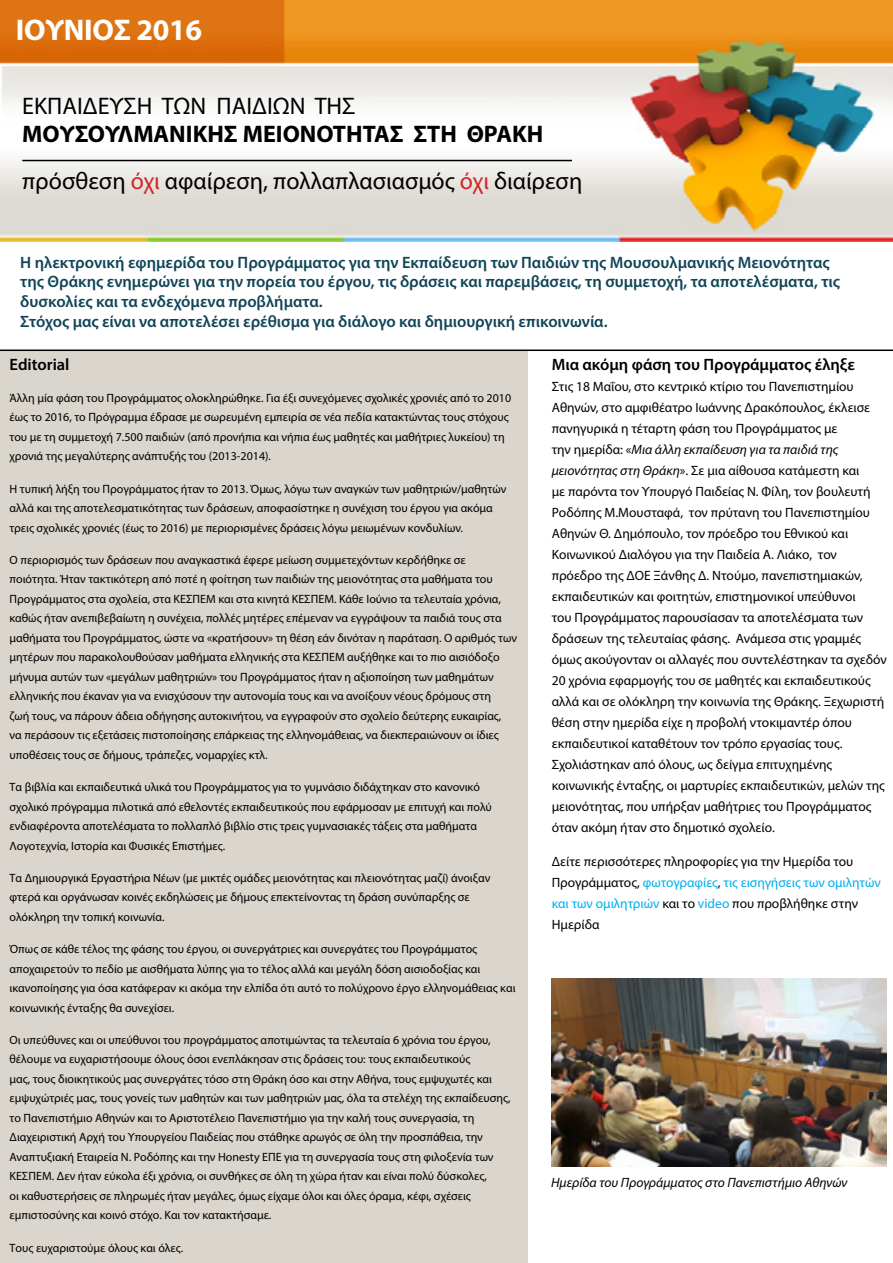
<style>
.page{position:relative;width:893px;height:1263px;background:#fff}
.page>*{position:absolute;margin:0;border:0;box-sizing:border-box;transform-origin:0 0}
.t1{font:700 30px "Myriad Pro";letter-spacing:-.01em;color:#fff}
.t2{font:24px/46.7px "Myriad Pro";color:#000}
.t3{font:600 16.5px/19.8px "Myriad Pro";color:#104557}
.t4{font:600 16.5px "Myriad Pro";color:#000}
.t5{font:13.5px/21px "Myriad Pro";color:#000}
.t6{font:italic 13.5px "Myriad Pro";color:#000}
.t7{font:12px/19.5px "Myriad Pro";color:#000}
.s1{font-weight:700}
.s2{color:#d2232a}
.s3{font-style:italic}
.s4{color:#00aeef}
</style>
<div class="page">
<img style="left:0;top:0;width:893px;height:241px">
<div style="left:0;top:351px;width:527px;height:912px;background:#dad5cd"></div>
<img style="left:551px;top:978px;width:336px;height:189px">
<hr style="left:22px;top:160px;width:550px;height:1px;background:#000">
<hr style="left:0;top:349px;width:893px;height:2px;background:#000">
<h1 class="t1" style="left:16px;top:10px;width:188px">ΙΟΥΝΙΟΣ 2016</h1>
<h2 class="t2" style="left:22px;top:82px;width:335px">ΕΚΠΑΙΔΕΥΣΗ ΤΩΝ ΠΑΙΔΙΩΝ ΤΗΣ</h2>
<h2 class="t2" style="left:22px;top:111px;width:562px"><span class="s1">ΜΟΥΣΟΥΛΜΑΝΙΚΗΣ ΜΕΙΟΝΟΤΗΤΑΣ ΣΤΗ ΘΡΑΚΗ </span>πρόσθεση <span class="s2">όχι</span> αφαίρεση, πολλαπλασιασμός <span class="s2">όχι</span> διαίρεση</h2>
<p class="t3" style="left:20px;top:252px;width:821px">Η ηλεκτρονική εφημερίδα του Προγράμματος για την Εκπαίδευση των Παιδιών της Μουσουλμανικής Μειονότητας της Θράκης ενημερώνει για την πορεία του έργου, τις δράσεις και παρεμβάσεις, τη συμμετοχή, τα αποτελέσματα, τις δυσκολίες και τα ενδεχόμενα προβλήματα.<br>Στόχος μας είναι να αποτελέσει ερέθισμα για διάλογο και δημιουργική επικοινωνία.</p>
<h3 class="t4" style="left:10px;top:354px;width:61px">Editorial</h3>
<p class="t7" style="left:10px;top:388px;width:503px">Άλλη μία φάση του Προγράμματος ολοκληρώθηκε. Για έξι συνεχόμενες σχολικές χρονιές από το 2010 έως το 2016, το Πρόγραμμα έδρασε με σωρευμένη εμπειρία σε νέα πεδία κατακτώντας τους στόχους του με τη συμμετοχή 7.500 παιδιών (από προνήπια και νήπια έως μαθητές και μαθήτριες λυκείου) τη χρονιά της μεγαλύτερης ανάπτυξής του (2013-2014).</p>
<p class="t7" style="left:10px;top:479px;width:498px">Η τυπική λήξη του Προγράμματος ήταν το 2013. Όμως, λόγω των αναγκών των μαθητριών/μαθητών αλλά και της αποτελεσματικότητας των δράσεων, αποφασίστηκε η συνέχιση του έργου για ακόμα τρεις σχολικές χρονιές (έως το 2016) με περιορισμένες δράσεις λόγω μειωμένων κονδυλίων.</p>
<p class="t7" style="left:10px;top:550px;width:509px">Ο περιορισμός των δράσεων που αναγκαστικά έφερε μείωση συμμετεχόντων κερδήθηκε σε<br>ποιότητα. Ήταν τακτικότερη από ποτέ η φοίτηση των παιδιών της μειονότητας στα μαθήματα του Προγράμματος στα σχολεία, στα ΚΕΣΠΕΜ και στα κινητά ΚΕΣΠΕΜ. Κάθε Ιούνιο τα τελευταία χρόνια, καθώς ήταν ανεπιβεβαίωτη η συνέχεια, πολλές μητέρες επέμεναν να εγγράψουν τα παιδιά τους στα μαθήματα του Προγράμματος, ώστε να «κρατήσουν» τη θέση εάν δινόταν η παράταση. Ο αριθμός των μητέρων που παρακολουθούσαν μαθήματα ελληνικής στα ΚΕΣΠΕΜ αυξήθηκε και το πιο αισιόδοξο μήνυμα αυτών των «μεγάλων μαθητριών» του Προγράμματος ήταν η αξιοποίηση των μαθημάτων ελληνικής που έκαναν για να ενισχύσουν την αυτονομία τους και να ανοίξουν νέους δρόμους στη<br>ζωή τους, να πάρουν άδεια οδήγησης αυτοκινήτου, να εγγραφούν στο σχολείο δεύτερης ευκαιρίας,<br>να περάσουν τις εξετάσεις πιστοποίησης επάρκειας της ελληνομάθειας, να διεκπεραιώνουν οι ίδιες υποθέσεις τους σε δήμους, τράπεζες, νομαρχίες κτλ.</p>
<p class="t7" style="left:10px;top:777px;width:484px">Τα βιβλία και εκπαιδευτικά υλικά του Προγράμματος για το γυμνάσιο διδάχτηκαν στο κανονικό σχολικό πρόγραμμα πιλοτικά από εθελοντές εκπαιδευτικούς που εφάρμοσαν με επιτυχή και πολύ ενδιαφέροντα αποτελέσματα το πολλαπλό βιβλίο στις τρεις γυμνασιακές τάξεις στα μαθήματα Λογοτεχνία, Ιστορία και Φυσικές Επιστήμες.</p>
<p class="t7" style="left:10px;top:868px;width:482px">Τα Δημιουργικά Εργαστήρια Νέων (με μικτές ομάδες μειονότητας και πλειονότητας μαζί) άνοιξαν φτερά και οργάνωσαν κοινές εκδηλώσεις με δήμους επεκτείνοντας τη δράση συνύπαρξης σε ολόκληρη την τοπική κοινωνία.</p>
<p class="t7" style="left:10px;top:939px;width:507px">Όπως σε κάθε τέλος της φάσης του έργου, οι συνεργάτριες και συνεργάτες του Προγράμματος αποχαιρετούν το πεδίο με αισθήματα λύπης για το τέλος αλλά και μεγάλη δόση αισιοδοξίας και ικανοποίησης για όσα κατάφεραν κι ακόμα την ελπίδα ότι αυτό το πολύχρονο έργο ελληνομάθειας και κοινωνικής ένταξης θα συνεχίσει.</p>
<p class="t7" style="left:10px;top:1030px;width:503px">Οι υπεύθυνες και οι υπεύθυνοι του προγράμματος αποτιμώντας τα τελευταία 6 χρόνια του έργου, θέλουμε να ευχαριστήσουμε όλους όσοι ενεπλάκησαν στις δράσεις του: τους εκπαιδευτικούς<br>μας, τους διοικητικούς μας συνεργάτες τόσο στη Θράκη όσο και στην Αθήνα, τους εμψυχωτές και εμψυχώτριές μας, τους γονείς των μαθητών και των μαθητριών μας, όλα τα στελέχη της εκπαίδευσης, το Πανεπιστήμιο Αθηνών και το Αριστοτέλειο Πανεπιστήμιο για την καλή τους συνεργασία, τη Διαχειριστική Αρχή του Υπουργείου Παιδείας που στάθηκε αρωγός σε όλη την προσπάθεια, την Αναπτυξιακή Εταιρεία Ν. Ροδόπης και την Honesty ΕΠΕ για τη συνεργασία τους στη φιλοξενία των ΚΕΣΠΕΜ. Δεν ήταν εύκολα έξι χρόνια, οι συνθήκες σε όλη τη χώρα ήταν και είναι πολύ δύσκολες,<br>οι καθυστερήσεις σε πληρωμές ήταν μεγάλες, όμως είχαμε όλοι και όλες όραμα, κέφι, σχέσεις εμπιστοσύνης και κοινό στόχο. Και τον κατακτήσαμε.</p>
<p class="t7" style="left:10px;top:1238px;width:175px">Τους ευχαριστούμε όλους και όλες.</p>
<h3 class="t4" style="left:552px;top:354px;width:305px">Μια ακόμη φάση του Προγράμματος έληξε</h3>
<p class="t5" style="left:552px;top:375px;width:336px">Στις 18 Μαΐου, στο κεντρικό κτίριο του Πανεπιστημίου Αθηνών, στο αμφιθέατρο Ιωάννης Δρακόπουλος, έκλεισε πανηγυρικά η τέταρτη φάση του Προγράμματος με<br>την ημερίδα: «<span class="s3">Μια άλλη εκπαίδευση για τα παιδιά της μειονότητας στη Θράκη</span>». Σε μια αίθουσα κατάμεστη και<br>με παρόντα τον Υπουργό Παιδείας Ν. Φίλη, τον βουλευτή Ροδόπης Μ.Μουσταφά, τον πρύτανη του Πανεπιστημίου Αθηνών Θ. Δημόπουλο, τον πρόεδρο του Εθνικού και Κοινωνικού Διαλόγου για την Παιδεία Α. Λιάκο, τον πρόεδρο της ΔΟΕ Ξάνθης Δ. Ντούμο, πανεπιστημιακών, εκπαιδευτικών και φοιτητών, επιστημονικοί υπεύθυνοι<br>του Προγράμματος παρουσίασαν τα αποτελέσματα των δράσεων της τελευταίας φάσης. Ανάμεσα στις γραμμές όμως ακούγονταν οι αλλαγές που συντελέστηκαν τα σχεδόν 20 χρόνια εφαρμογής του σε μαθητές και εκπαιδευτικούς αλλά και σε ολόκληρη την κοινωνία της Θράκης. Ξεχωριστή θέση στην ημερίδα είχε η προβολή ντοκιμαντέρ όπου εκπαιδευτικοί καταθέτουν τον τρόπο εργασίας τους.<br>Σχολιάστηκαν από όλους, ως δείγμα επιτυχημένης κοινωνικής ένταξης, οι μαρτυρίες εκπαιδευτικών, μελών της μειονότητας, που υπήρξαν μαθήτριες του Προγράμματος όταν ακόμη ήταν στο δημοτικό σχολείο.</p>
<p class="t5" style="left:552px;top:851px;width:331px">Δείτε περισσότερες πληροφορίες για την Ημερίδα του Προγράμματος, <span class="s4">φωτογραφίες</span>, <span class="s4">τις εισηγήσεις των ομιλητών και των ομιλητριών</span> και το <span class="s4">video</span> που προβλήθηκε στην Ημερίδα</p>
<p class="t6" style="left:551px;top:1174px;width:298px">Ημερίδα του Προγράμματος στο Πανεπιστήμιο Αθηνών</p>
</div>
